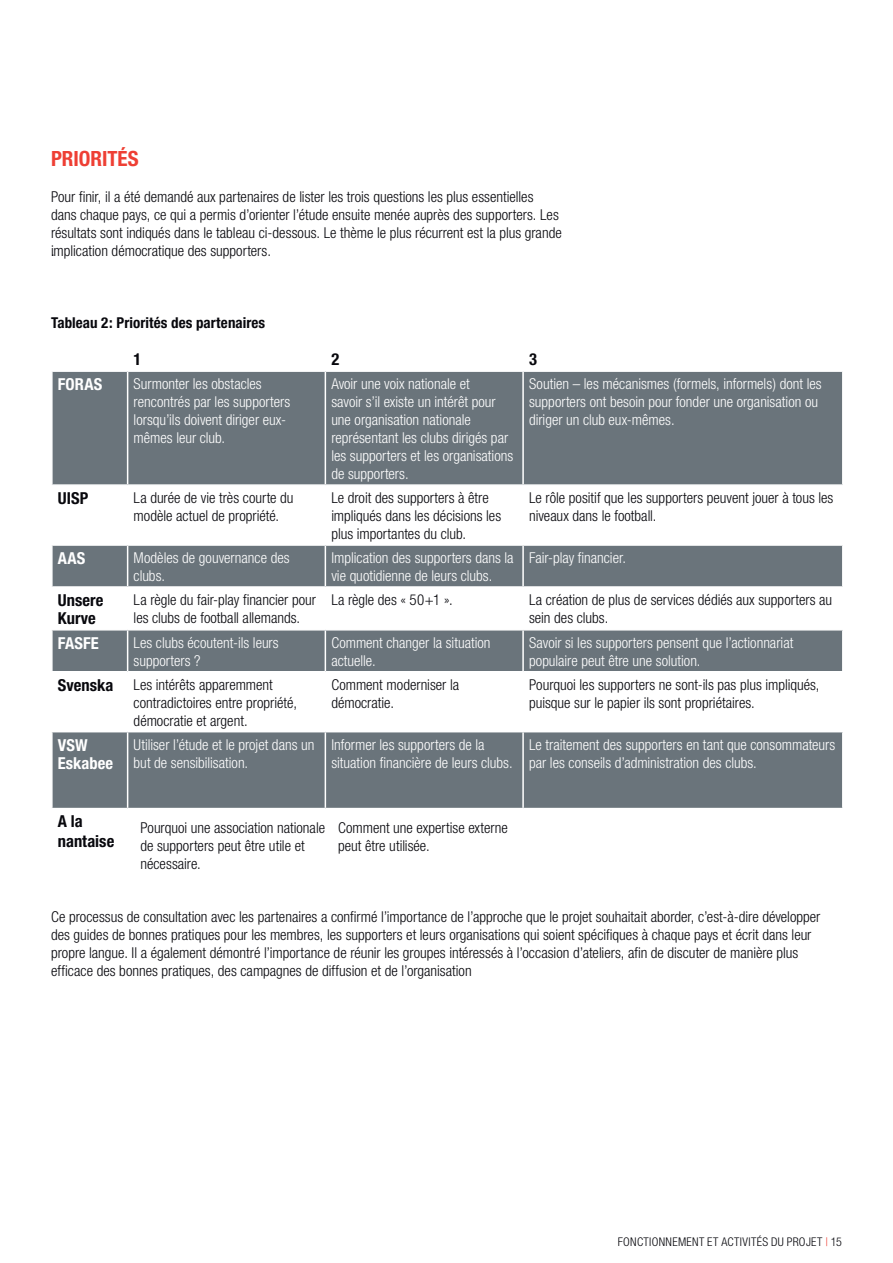
<style>
.page{position:relative;width:893px;height:1263px;background:#fff}
.page>*{position:absolute;margin:0;border:0;box-sizing:border-box;transform-origin:0 0}
.t1{font:700 condensed 21px "Helvetica Neue";color:#ee3f34}
.t2{font:700 condensed 16.5px/18px "Helvetica Neue";letter-spacing:.005em;color:#08080d}
.t3{font:700 condensed 16.5px/18px "Helvetica Neue";letter-spacing:.005em;color:#fff}
.t4{font:300 condensed 15px/18px "Helvetica Neue";color:#08080d}
.t5{font:300 condensed 15px/18px "Helvetica Neue";color:#fff}
.t6{font:700 condensed 15px "Helvetica Neue";letter-spacing:.005em;color:#08080d}
.t7{font:300 condensed 12px "Helvetica Neue";letter-spacing:.03em;color:#08080d}
.s1{font-weight:700;font-size:16.5px}
.s2{color:#ee3f34}
</style>
<div class="page">
<svg style="left:53px;top:372px;width:789px;height:436px;fill:#6a747b"></svg>
<hr style="left:127px;top:372px;width:1px;height:112px;background:#fff">
<hr style="left:325px;top:372px;width:1px;height:112px;background:#fff">
<hr style="left:522px;top:372px;width:2px;height:112px;background:#fff">
<hr style="left:51px;top:484px;width:77px;height:2px;background:#fff">
<hr style="left:128px;top:484px;width:197px;height:2px;background:#fff">
<hr style="left:127px;top:486px;width:1px;height:58px;background:#fff">
<hr style="left:325px;top:484px;width:198px;height:2px;background:#fff">
<hr style="left:325px;top:486px;width:1px;height:58px;background:#fff">
<hr style="left:523px;top:484px;width:321px;height:2px;background:#fff">
<hr style="left:522px;top:486px;width:2px;height:58px;background:#fff">
<hr style="left:51px;top:544px;width:77px;height:2px;background:#fff">
<hr style="left:128px;top:544px;width:197px;height:2px;background:#fff">
<hr style="left:127px;top:546px;width:1px;height:40px;background:#fff">
<hr style="left:325px;top:544px;width:198px;height:2px;background:#fff">
<hr style="left:325px;top:546px;width:1px;height:40px;background:#fff">
<hr style="left:523px;top:544px;width:321px;height:2px;background:#fff">
<hr style="left:522px;top:546px;width:2px;height:40px;background:#fff">
<hr style="left:51px;top:586px;width:77px;height:2px;background:#fff">
<hr style="left:128px;top:586px;width:197px;height:2px;background:#fff">
<hr style="left:127px;top:588px;width:1px;height:41px;background:#fff">
<hr style="left:325px;top:586px;width:198px;height:2px;background:#fff">
<hr style="left:325px;top:588px;width:1px;height:41px;background:#fff">
<hr style="left:523px;top:586px;width:321px;height:2px;background:#fff">
<hr style="left:522px;top:588px;width:2px;height:41px;background:#fff">
<hr style="left:51px;top:629px;width:77px;height:1px;background:#fff">
<hr style="left:128px;top:629px;width:197px;height:1px;background:#fff">
<hr style="left:127px;top:630px;width:1px;height:41px;background:#fff">
<hr style="left:325px;top:629px;width:198px;height:1px;background:#fff">
<hr style="left:325px;top:630px;width:1px;height:41px;background:#fff">
<hr style="left:523px;top:629px;width:321px;height:1px;background:#fff">
<hr style="left:522px;top:630px;width:2px;height:41px;background:#fff">
<hr style="left:51px;top:671px;width:77px;height:1px;background:#fff">
<hr style="left:128px;top:671px;width:197px;height:1px;background:#fff">
<hr style="left:127px;top:672px;width:1px;height:59px;background:#fff">
<hr style="left:325px;top:671px;width:198px;height:1px;background:#fff">
<hr style="left:325px;top:672px;width:1px;height:59px;background:#fff">
<hr style="left:523px;top:671px;width:321px;height:1px;background:#fff">
<hr style="left:522px;top:672px;width:2px;height:59px;background:#fff">
<hr style="left:51px;top:731px;width:77px;height:1px;background:#fff">
<hr style="left:128px;top:731px;width:197px;height:1px;background:#fff">
<hr style="left:127px;top:732px;width:1px;height:76px;background:#fff">
<hr style="left:325px;top:731px;width:198px;height:1px;background:#fff">
<hr style="left:325px;top:732px;width:1px;height:76px;background:#fff">
<hr style="left:523px;top:731px;width:321px;height:1px;background:#fff">
<hr style="left:522px;top:732px;width:2px;height:76px;background:#fff">
<h1 class="t1" style="left:51px;top:145px;width:89px">PRIORITÉS</h1>
<p class="t4" style="left:51px;top:187px;width:512px">Pour finir, il a été demandé aux partenaires de lister les trois questions les plus essentielles dans chaque pays, ce qui a permis d’orienter l’étude ensuite menée auprès des supporters. Les résultats sont indiqués dans le tableau ci-dessous. Le thème le plus récurrent est la plus grande implication démocratique des supporters.</p>
<p class="t4" style="left:51px;top:241px;width:5px">.</p>
<p class="t6" style="left:51px;top:313px;width:216px">Tableau 2: Priorités des partenaires</p>
<p class="t2" style="left:134px;top:350px;width:9px">1</p>
<p class="t2" style="left:331px;top:350px;width:9px">2</p>
<p class="t2" style="left:529px;top:350px;width:9px">3</p>
<p class="t3" style="left:58px;top:375px;width:46px">FORAS</p>
<p class="t5" style="left:134px;top:375px;width:158px">Surmonter les obstacles rencontrés par les supporters lorsqu’ils doivent diriger eux&shy;mêmes leur club.</p>
<p class="t5" style="left:331px;top:375px;width:183px">Avoir une voix nationale et<br>savoir s’il existe un intérêt pour une organisation nationale représentant les clubs dirigés par les supporters et les organisations de supporters.</p>
<p class="t5" style="left:529px;top:375px;width:294px">Soutien – les mécanismes (formels, informels) dont les supporters ont besoin pour fonder une organisation ou diriger un club eux-mêmes.</p>
<p class="t2" style="left:58px;top:489px;width:32px">UISP</p>
<p class="t4" style="left:134px;top:489px;width:161px">La durée de vie très courte du modèle actuel de propriété.</p>
<p class="t4" style="left:331px;top:489px;width:171px">Le droit des supporters à être impliqués dans les décisions les plus importantes du club.</p>
<p class="t4" style="left:529px;top:489px;width:306px">Le rôle positif que les supporters peuvent jouer à tous les niveaux dans le football.</p>
<p class="t3" style="left:58px;top:549px;width:29px">AAS</p>
<p class="t5" style="left:134px;top:548px;width:158px">Modèles de gouvernance des clubs.</p>
<p class="t5" style="left:331px;top:548px;width:184px">Implication des supporters dans la vie quotidienne de leurs clubs.</p>
<p class="t5" style="left:529px;top:548px;width:98px">Fair-play financier.</p>
<p class="t2" style="left:58px;top:591px;width:47px">Unsere<br>Kurve</p>
<p class="t4" style="left:134px;top:590px;width:184px">La règle du fair-play financier pour les clubs de football allemands.</p>
<p class="t4" style="left:331px;top:590px;width:123px">La règle des « 50+1 ».</p>
<p class="t4" style="left:529px;top:590px;width:304px">La création de plus de services dédiés aux supporters au sein des clubs.</p>
<p class="t3" style="left:58px;top:633px;width:43px">FASFE</p>
<p class="t5" style="left:134px;top:633px;width:147px">Les clubs écoutent-ils leurs supporters ?</p>
<p class="t5" style="left:331px;top:633px;width:161px">Comment changer la situation actuelle.</p>
<p class="t5" style="left:529px;top:633px;width:266px">Savoir si les supporters pensent que l’actionnariat populaire peut être une solution.</p>
<p class="t4" style="left:134px;top:675px;width:165px;text-indent:-76px"><span class="s1">Svenska</span> Les intérêts apparemment contradictoires entre propriété, démocratie et argent.</p>
<p class="t4" style="left:331px;top:675px;width:129px">Comment moderniser la démocratie.</p>
<p class="t4" style="left:529px;top:675px;width:292px">Pourquoi les supporters ne sont-ils pas plus impliqués, puisque sur le papier ils sont propriétaires.</p>
<p class="t3" style="left:58px;top:735px;width:57px">VSW<br>Eskabee</p>
<p class="t5" style="left:134px;top:735px;width:182px">Utiliser l’étude et le projet dans un but de sensibilisation.</p>
<p class="t5" style="left:331px;top:735px;width:183px">Informer les supporters de la situation financière de leurs clubs.</p>
<p class="t5" style="left:529px;top:735px;width:308px">Le traitement des supporters en tant que consommateurs par les conseils d’administration des clubs.</p>
<p class="t2" style="left:58px;top:811px;width:58px;line-height:19.8px">A la nantaise</p>
<p class="t4" style="left:140px;top:819px;width:186px">Pourquoi une association nationale de supporters peut être utile et nécessaire.</p>
<p class="t4" style="left:338px;top:819px;width:171px">Comment une expertise externe peut être utilisée.</p>
<p class="t4" style="left:51px;top:907px;width:771px">Ce processus de consultation avec les partenaires a confirmé l’importance de l’approche que le projet souhaitait aborder, c’est-à-dire développer des guides de bonnes pratiques pour les membres, les supporters et leurs organisations qui soient spécifiques à chaque pays et écrit dans leur propre langue. Il a également démontré l’importance de réunir les groupes intéressés à l’occasion d’ateliers, afin de discuter de manière plus efficace des bonnes pratiques, des campagnes de diffusion et de l’organisation</p>
<p class="t7" style="left:618px;top:1234px;width:226px">FONCTIONNEMENT ET ACTIVITÉS DU PROJET <span class="s2">|</span> 15</p>
</div>
